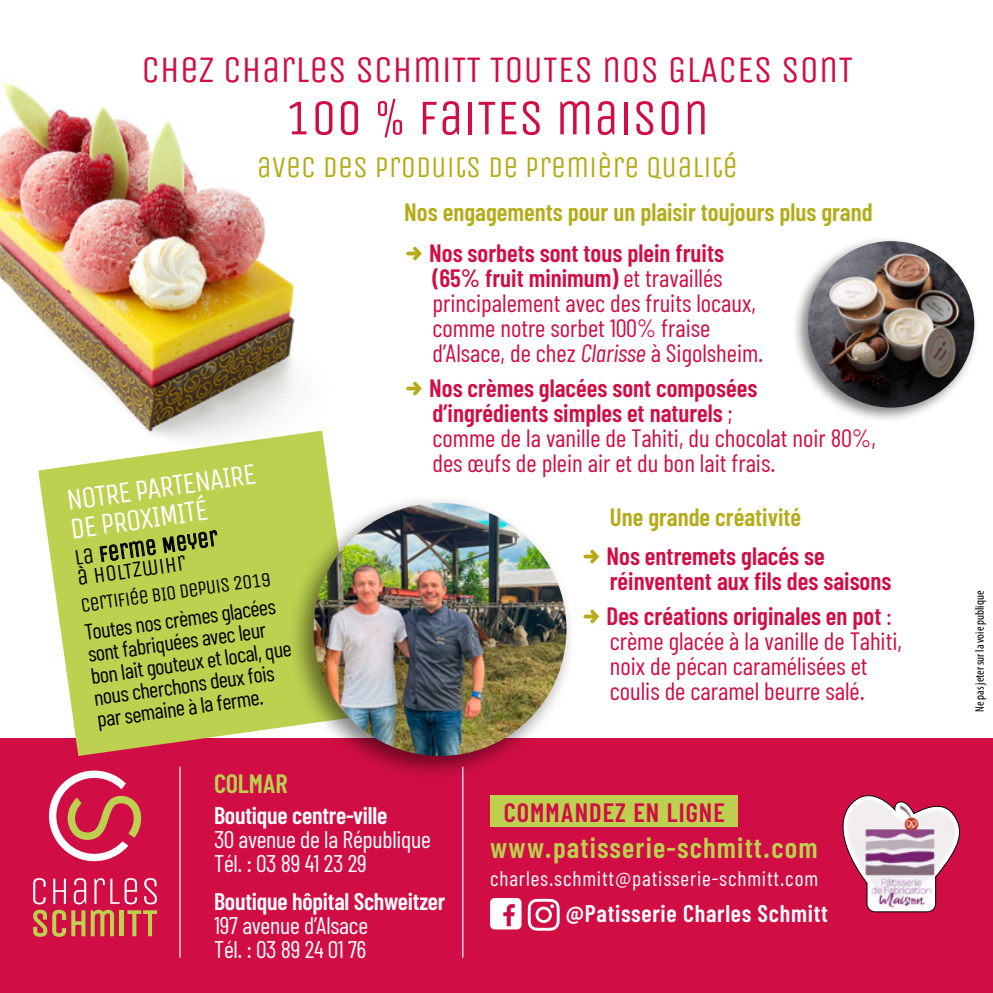
<style>
.page{position:relative;width:993px;height:993px;background:#fff}
.page>*{position:absolute;margin:0;border:0;box-sizing:border-box;transform-origin:0 0}
.t1{font:50px "Unica One";color:#d00e45}
.t2{font:37.5px "Unica One";color:#d00e45}
.t3{font:30px "Unica One";color:#b4ab17}
.t4{font:30px/28.5px "Unica One";color:#fff}
.t5{font:600 28.75px "Barlow Condensed";letter-spacing:.04em;color:#bdd04f}
.t6{font:600 26.5px "Barlow Condensed";letter-spacing:.04em;color:#d00e45}
.t7{font:600 26.5px "Barlow Condensed";letter-spacing:-.01em;color:#bdd04f}
.t8{font:25px/25px "Barlow Condensed";color:#d00e45}
.t9{font:600 25px "Barlow Condensed";color:#b4ab17}
.t10{font:600 25px/25px "Barlow Condensed";color:#d00e45}
.t11{font:24px/24px "Barlow Condensed";letter-spacing:-.01em;color:#fff}
.t12{font:600 24px "Barlow Condensed";letter-spacing:-.01em;color:#fff}
.t13{font:600 24px "Barlow Condensed";letter-spacing:.03em;color:#fff}
.t14{font:22.5px/20px "Unica One";color:#000}
.t15{font:22px/22px "Barlow Condensed";color:#000}
.t16{font:21.25px "Barlow Condensed";letter-spacing:.04em;color:#fff}
.t17{font:20px "Unica One";color:#000}
.t18{font:condensed 12.5px "Myriad Pro";color:#000}
.s1{font-weight:600}
.s2{font-style:italic}
</style>
<div class="page">
<div style="left:0;top:738px;width:992px;height:254px;background:#d00e45"></div>
<hr style="left:179px;top:766px;width:1px;height:191px;background:#fff">
<hr style="left:462px;top:766px;width:1px;height:191px;background:#fff">
<div style="left:490px;top:795px;width:247px;height:31px;background:#bdd04f"></div>
<div style="left:490px;top:897px;width:31px;height:32px;background:#fff;border-radius:5px"></div>
<svg style="left:503px;top:904px;width:11px;height:21px"></svg>
<svg style="left:527px;top:898px;width:32px;height:32px"></svg>
<svg style="left:33px;top:878px;width:124px;height:58px"></svg>
<svg style="left:49px;top:770px;width:93px;height:90px"></svg>
<svg style="left:842px;top:795px;width:118px;height:117px"></svg>
<svg style="left:40px;top:484px;width:291px;height:271px;background:#c2ca5a"></svg>
<div style="left:791px;top:235px;width:188px;height:188px;background:#000;opacity:.5"></div>
<img style="left:807px;top:241px;width:166px;height:166px;border-radius:83px">
<div style="left:288px;top:493px;width:287px;height:287px;background:#000;opacity:.5"></div>
<img style="left:313px;top:503px;width:253px;height:252px;border-radius:126px">
<img style="left:0;top:80px;width:330px;height:404px">
<h2 class="t2" style="left:141px;top:47px;width:713px">CHEZ CHARLES SCHMITT TOUTES NOS GLACES SONT</h2>
<h1 class="t1" style="left:285px;top:88px;width:425px">100 % FAITES MAISON</h1>
<p class="t3" style="left:257px;top:149px;width:482px">AVEC DES PRODUITS DE PREMIÈRE QUALITÉ</p>
<p class="t4" style="left:64px;top:486px;width:193px;rotate:-8deg">NOTRE PARTENAIRE<br>DE PROXIMITÉ</p>
<p class="t14" style="left:73px;top:548px;width:146px;rotate:-8deg">LA FERME MEYER<br>À HOLTZWIHR</p>
<p class="t17" style="left:79px;top:593px;width:193px;rotate:-8deg">CERTIFI ÉE BIO DEPUIS 2019</p>
<p class="t15" style="left:83px;top:621px;width:204px;rotate:-8deg">Toutes nos crèmes glacées sont fabriquées avec leur bon lait gouteux et local, que nous cherchons deux fois par semaine à la ferme.</p>
<p class="t9" style="left:404px;top:196px;width:469px">Nos engagements pour un plaisir toujours plus grand</p>
<p class="t8" style="left:429px;top:239px;width:336px"><span class="s1">Nos sorbets sont tous plein fruits (65% fruit minimum)</span> et travaillés principalement avec des fruits locaux, comme notre sorbet 100% fraise d’Alsace, de chez <span class="s2">Clarisse</span> à Sigolsheim.</p>
<p class="t8" style="left:429px;top:375px;width:448px"><span class="s1">Nos crèmes glacées sont composées d’ingrédients simples et naturels</span> ;<br>comme de la vanille de Tahiti, du chocolat noir 80%, des œufs de plein air et du bon lait frais.</p>
<p class="t9" style="left:609px;top:500px;width:193px">Une grande créativité</p>
<p class="t10" style="left:606px;top:542px;width:286px">Nos entremets glacés se réinventent aux fils des saisons</p>
<p class="t8" style="left:606px;top:603px;width:297px"><span class="s1">Des créations originales en pot</span> : crème glacée à la vanille de Tahiti, noix de pécan caramélisées et coulis de caramel beurre salé.</p>
<p class="t7" style="left:214px;top:766px;width:75px">COLMAR</p>
<p class="t12" style="left:214px;top:800px;width:175px">Boutique centre-ville</p>
<p class="t11" style="left:214px;top:826px;width:218px">30 avenue de la République<br>Tél. : 03 89 41 23 29</p>
<p class="t12" style="left:214px;top:885px;width:233px">Boutique hôpital Schweitzer</p>
<p class="t11" style="left:214px;top:912px;width:155px">197 avenue d’Alsace<br>Tél. : 03 89 24 01 76</p>
<p class="t6" style="left:503px;top:795px;width:222px">COMMANDEZ EN LIGNE</p>
<p class="t5" style="left:490px;top:829px;width:329px">www.patisserie-schmitt.com</p>
<p class="t16" style="left:490px;top:865px;width:329px">charles.schmitt@patisserie-schmitt.com</p>
<p class="t13" style="left:565px;top:898px;width:263px">@Patisserie Charles Schmitt</p>
<p class="t18" style="left:971px;top:712px;width:123px;rotate:-90deg">Ne pas jeter sur la voie publique</p>
</div>
